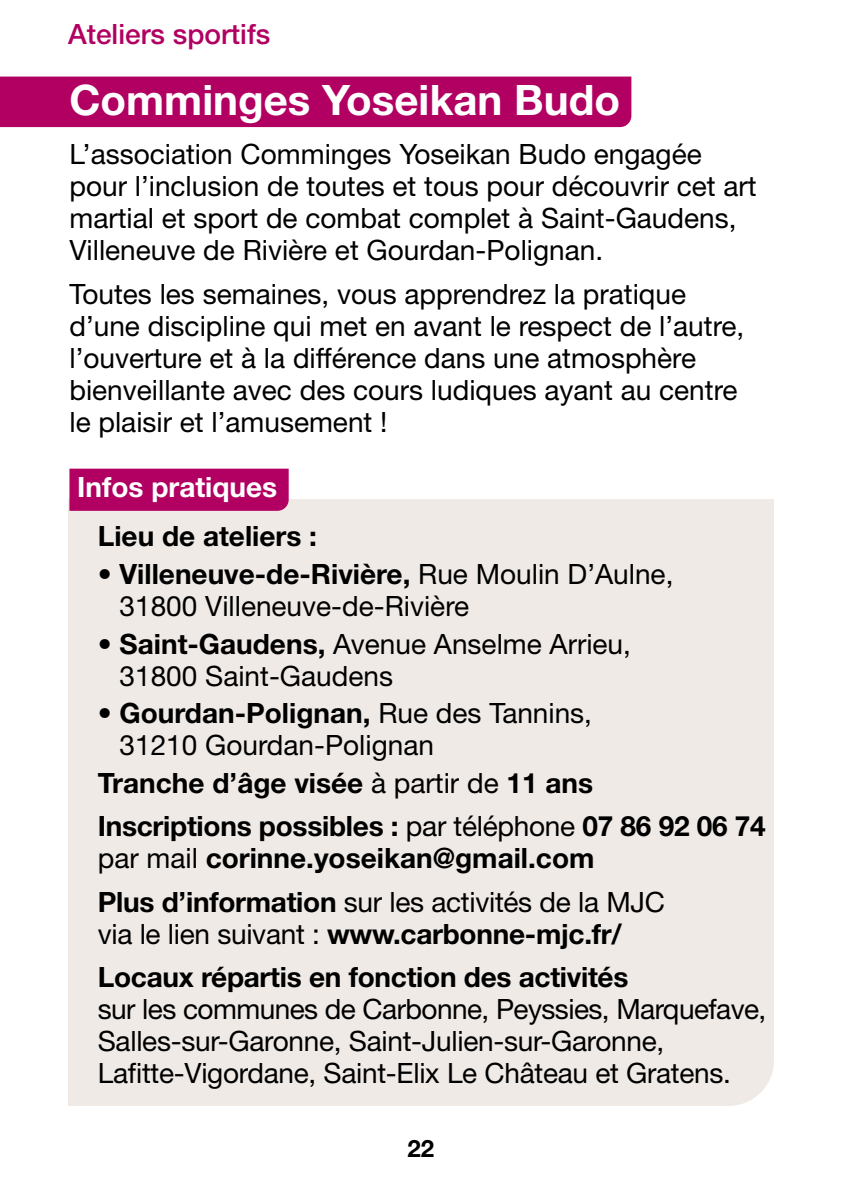
<style>
.page{position:relative;width:842px;height:1191px;background:#fff}
.page>*{position:absolute;margin:0;border:0;box-sizing:border-box;transform-origin:0 0}
.t1{font:700 42px "Helvetica Neue LT Std";color:#fff}
.t2{font:28px/32px "Helvetica Neue LT Std";color:#000}
.t3{font:700 28px/43.4px "Helvetica Neue LT Std";letter-spacing:-.01em;color:#000}
.t4{font:500 28px "Helvetica Neue LT Std";color:#b10061}
.t5{font:700 28px "Helvetica Neue LT Std";color:#fff}
.t6{font:700 24px "Helvetica Neue LT Std";color:#000}
.s1{font-weight:700}
.s2{font-weight:400}
</style>
<div class="page">
<div style="left:68px;top:499px;width:706px;height:607px;background:#efeae6"></div>
<div style="left:0;top:77px;width:631px;height:50px;background:#b10061"></div>
<div style="left:69px;top:468px;width:220px;height:43px;background:#b10061"></div>
<p class="t4" style="left:68px;top:17px;width:204px">Ateliers sportifs</p>
<h1 class="t1" style="left:69px;top:74px;width:552px">Comminges Yoseikan Budo</h1>
<p class="t2" style="left:69px;top:138px;width:689px">L’association Comminges Yoseikan Budo engagée pour l’inclusion de toutes et tous pour découvrir cet art martial et sport de combat complet à Saint-Gaudens, Villeneuve de Rivière et Gourdan-Polignan.</p>
<p class="t2" style="left:69px;top:277px;width:676px">Toutes les semaines, vous apprendrez la pratique d’une discipline qui met en avant le respect de l’autre, l’ouverture et à la différence dans une atmosphère bienveillante avec des cours ludiques ayant au centre le plaisir et l’amusement !</p>
<p class="t5" style="left:77px;top:470px;width:202px">Infos pratiques</p>
<p class="t3" style="left:98px;top:514px;width:221px">Lieu de ateliers :</p>
<p class="t2" style="left:120px;top:557px;width:555px;text-indent:-22px"><span class="s1">• Villeneuve-de-Rivière,</span> Rue Moulin D’Aulne,<br>31800 Villeneuve-de-Rivière</p>
<p class="t2" style="left:120px;top:627px;width:513px;text-indent:-22px"><span class="s1">• Saint-Gaudens,</span> Avenue Anselme Arrieu,<br>31800 Saint-Gaudens</p>
<p class="t2" style="left:120px;top:697px;width:474px;text-indent:-22px"><span class="s1">• Gourdan-Polignan,</span> Rue des Tannins,<br>31210 Gourdan-Polignan</p>
<p class="t3" style="left:98px;top:760px;width:669px">Tranche d’âge visée <span class="s2">à partir de</span> 11 ans<br>Inscriptions possibles : <span class="s2">par téléphone</span> 07 86 92 06 74</p>
<p class="t3" style="left:98px;top:836px;width:569px"><span class="s2">par mail</span> corinne.yoseikan@gmail.com<br>Plus d’information <span class="s2">sur les activités de la MJC</span></p>
<p class="t3" style="left:98px;top:911px;width:532px"><span class="s2">via le lien suivant :</span> www.carbonne-mjc.fr/<br>Locaux répartis en fonction des activités</p>
<p class="t2" style="left:98px;top:992px;width:670px">sur les communes de Carbonne, Peyssies, Marquefave,<br>Salles-sur-Garonne, Saint-Julien-sur-Garonne,<br>Lafitte-Vigordane, Saint-Elix Le Château et Gratens.</p>
<p class="t6" style="left:408px;top:1133px;width:28px">22</p>
</div>
